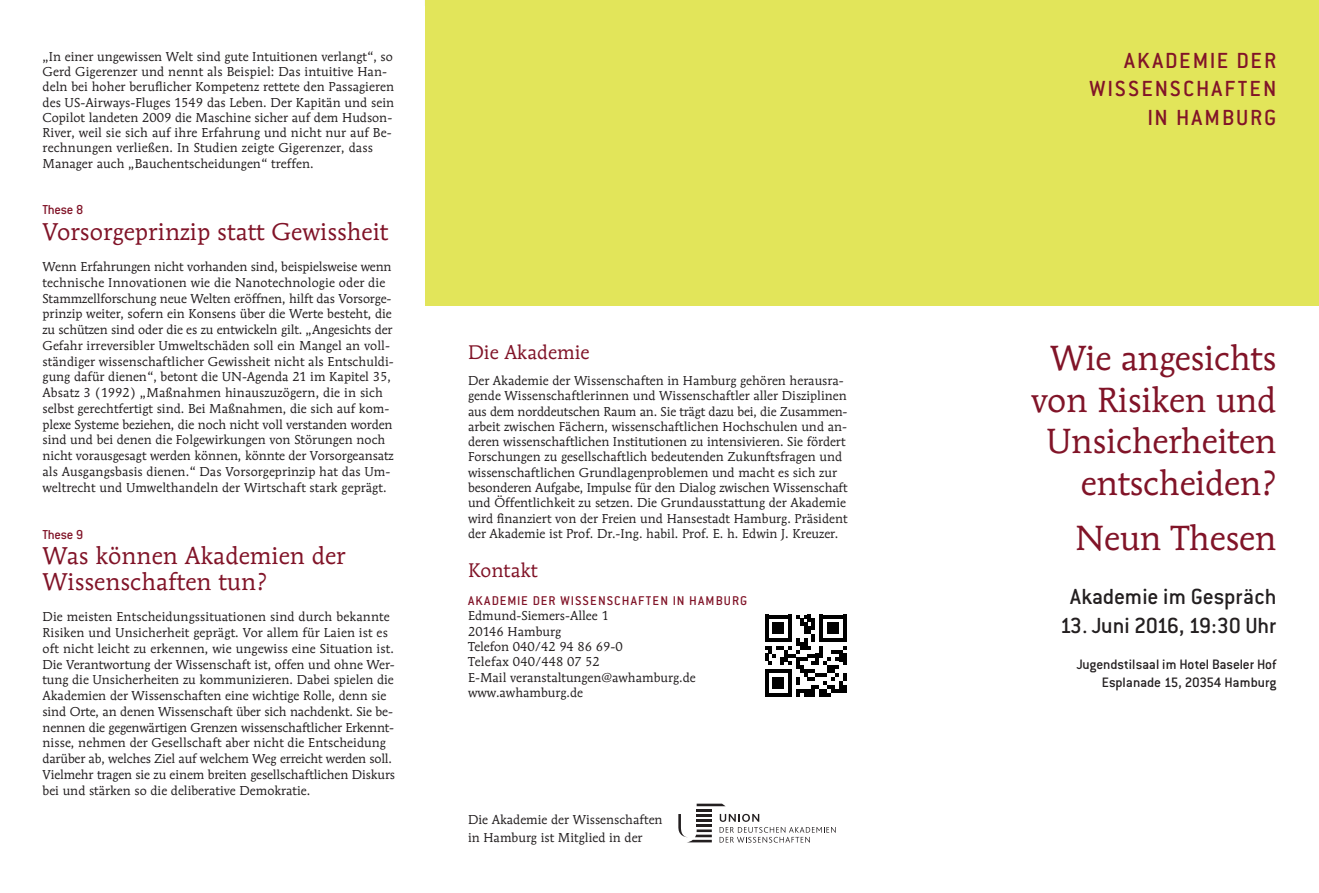
<style>
.page{position:relative;width:1319px;height:893px;background:#fff}
.page>*{position:absolute;margin:0;border:0;box-sizing:border-box;transform-origin:0 0}
.t1{font:34.5px/41.4px "Mendoza Roman Std";letter-spacing:-.01em;color:#811428;text-align:right}
.t2{font:24px/25.5px "Mendoza Roman Std";color:#811428}
.t3{font:500 24px "Conduit ITC Std";letter-spacing:-.005em;color:#231f20}
.t4{font:500 24px/28.8px "Conduit ITC Std";letter-spacing:.085em;color:#811428;text-align:right}
.t5{font:19.5px "Mendoza Roman Std";color:#811428}
.t6{font:500 15px/18px "Conduit ITC Std";letter-spacing:-.005em;color:#231f20;text-align:right}
.t7{font:500 14.25px "Conduit ITC Std";letter-spacing:-.015em;color:#811428}
.t8{font:500 13.95px "Conduit ITC Std";letter-spacing:.08em;color:#811428}
.t9{font:12.75px/15.8px "Mendoza Roman Std";color:#231f20}
</style>
<div class="page">
<div style="left:425px;top:0;width:893px;height:306px;background:#e2e55a"></div>
<svg style="left:678px;top:804px;width:157px;height:39px"></svg>
<hr style="left:696px;top:814px;width:15px;height:3px;background:#231f20">
<hr style="left:696px;top:819px;width:15px;height:3px;background:#231f20">
<svg style="left:765px;top:615px;width:81px;height:81px"></svg>
<p class="t9" style="left:43px;top:49px;width:353px;line-height:15.3px">„In einer ungewissen Welt sind gute Intuitionen verlangt“, so Gerd Gigerenzer und nennt als Beispiel: Das intuitive Han&shy;deln bei hoher beruflicher Kompetenz rettete den Passagieren des US-Airways-Fluges 1549 das Leben. Der Kapitän und sein Copilot landeten 2009 die Maschine sicher auf dem Hudson-River, weil sie sich auf ihre Erfahrung und nicht nur auf Be&shy;rechnungen verließen. In Studien zeigte Gigerenzer, dass Manager auch „Bauchentscheidungen“ treffen.</p>
<p class="t7" style="left:43px;top:205px;width:42px">These 8</p>
<h2 class="t2" style="left:43px;top:220px;width:347px">Vorsorgeprinzip statt Gewissheit</h2>
<p class="t9" style="left:43px;top:260px;width:353px">Wenn Erfahrungen nicht vorhanden sind, beispielsweise wenn technische Innovationen wie die Nanotechnologie oder die Stammzellforschung neue Welten eröffnen, hilft das Vorsorge&shy;prinzip weiter, sofern ein Konsens über die Werte besteht, die zu schützen sind oder die es zu entwickeln gilt. „Angesichts der Gefahr irreversibler Umweltschäden soll ein Mangel an voll&shy;ständiger wissenschaftlicher Gewissheit nicht als Entschuldi&shy;gung dafür dienen“, betont die UN-Agenda 21 im Kapitel 35, Absatz 3 (1992) „Maßnahmen hinauszuzögern, die in sich selbst gerechtfertigt sind. Bei Maßnahmen, die sich auf kom&shy;plexe Systeme beziehen, die noch nicht voll verstanden worden sind und bei denen die Folgewirkungen von Störungen noch nicht vorausgesagt werden können, könnte der Vorsorgeansatz als Ausgangsbasis dienen.“ Das Vorsorgeprinzip hat das Um&shy;weltrecht und Umwelthandeln der Wirtschaft stark geprägt.</p>
<p class="t7" style="left:43px;top:530px;width:42px">These 9</p>
<h2 class="t2" style="left:43px;top:545px;width:304px">Was können Akademien der<br>Wissenschaften tun?</h2>
<p class="t9" style="left:43px;top:610px;width:354px">Die meisten Entscheidungssituationen sind durch bekannte Risiken und Unsicherheit geprägt. Vor allem für Laien ist es oft nicht leicht zu erkennen, wie ungewiss eine Situation ist.<br>Die Verantwortung der Wissenschaft ist, offen und ohne Wer&shy;tung die Unsicherheiten zu kommunizieren. Dabei spielen die Akademien der Wissenschaften eine wichtige Rolle, denn sie sind Orte, an denen Wissenschaft über sich nachdenkt. Sie be&shy;nennen die gegenwärtigen Grenzen wissenschaftlicher Erkennt&shy;nisse, nehmen der Gesellschaft aber nicht die Entscheidung darüber ab, welches Ziel auf welchem Weg erreicht werden soll.<br>Vielmehr tragen sie zu einem breiten gesellschaftlichen Diskurs bei und stärken so die deliberative Demokratie.</p>
<h3 class="t5" style="left:468px;top:344px;width:123px">Die Akademie</h3>
<p class="t9" style="left:468px;top:374px;width:381px;line-height:15.3px">Der Akademie der Wissenschaften in Hamburg gehören herausra&shy;gende Wissenschaftlerinnen und Wissenschaftler aller Disziplinen aus dem norddeutschen Raum an. Sie trägt dazu bei, die Zusammen&shy;arbeit zwischen Fächern, wissenschaftlichen Hochschulen und an&shy;deren wissenschaftlichen Institutionen zu intensivieren. Sie fördert Forschungen zu gesellschaftlich bedeutenden Zukunftsfragen und wissenschaftlichen Grundlagenproblemen und macht es sich zur besonderen Aufgabe, Impulse für den Dialog zwischen Wissenschaft und Öffentlichkeit zu setzen. Die Grundausstattung der Akademie wird finanziert von der Freien und Hansestadt Hamburg. Präsident der Akademie ist Prof. Dr.-Ing. habil. Prof. E. h. Edwin J. Kreuzer.</p>
<h3 class="t5" style="left:468px;top:562px;width:71px">Kontakt</h3>
<p class="t8" style="left:468px;top:596px;width:280px">AKADEMIE DER WISSENSCHAFTEN IN HAMBURG</p>
<p class="t9" style="left:468px;top:609px;width:229px;line-height:15.3px">Edmund-Siemers-Allee 1<br>20146 Hamburg<br>Telefon 040/42 94 86 69-0<br>Telefax 040/448 07 52<br>E-Mail veranstaltungen@awhamburg.de www.awhamburg.de</p>
<p class="t9" style="left:468px;top:812px;width:196px;line-height:17.5px">Die Akademie der Wissenschaften in Hamburg ist Mitglied in der</p>
<h2 class="t4" style="left:1089px;top:48px;width:188px">AKADEMIE DER<br>WISSENSCHAFTEN<br>IN HAMBURG</h2>
<h1 class="t1" style="left:1031px;top:340px;width:247px">Wie angesichts von Risiken und<br>Unsicherheiten entscheiden?</h1>
<h1 class="t1" style="left:1075px;top:520px;width:203px">Neun Thesen</h1>
<h2 class="t3" style="left:1070px;top:589px;width:207px">Akademie im Gespräch</h2>
<h2 class="t3" style="left:1059px;top:618px;width:218px">13. Juni 2016, 19:30 Uhr</h2>
<p class="t6" style="left:1076px;top:657px;width:201px">Jugendstilsaal im Hotel Baseler Hof<br>Esplanade 15, 20354 Hamburg</p>
</div>
